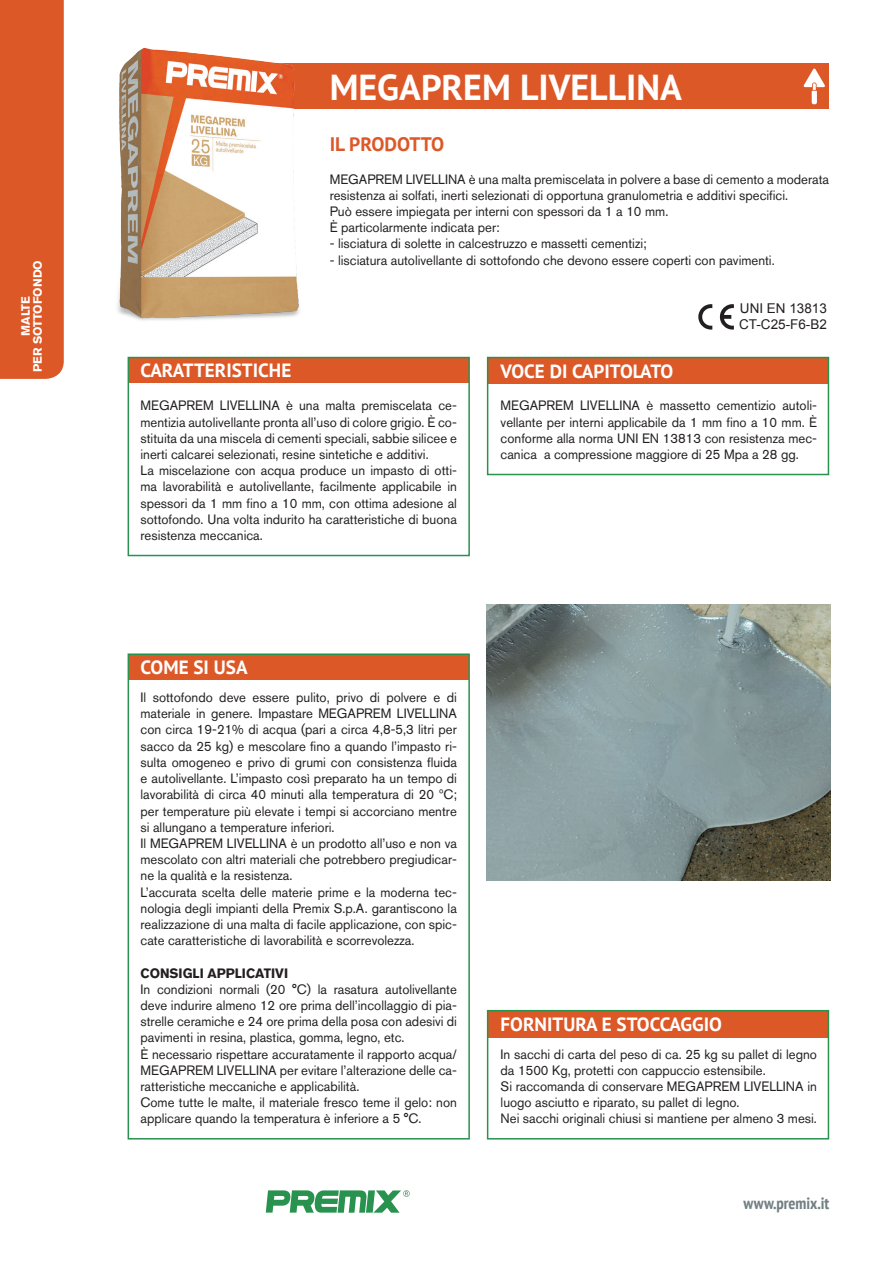
<style>
.page{position:relative;width:893px;height:1263px;background:#fff}
.page>*{position:absolute;margin:0;border:0;box-sizing:border-box;transform-origin:0 0}
.t1{font:700 36px "PT Sans";color:#fff}
.t2{font:700 19.5px "PT Sans";color:#dd5827}
.t3{font:700 19.05px "PT Sans";color:#fff}
.t4{font:700 condensed 16.5px "PT Sans";color:#717f83}
.Premix{font:13.5px/16.2px "Akzidenz Grotesk BQ";color:#231f20;text-align:justify}
.t5{font:13.5px "Arial";color:#231f20}
.Premix-2{font:700 13.5px "Akzidenz Grotesk BQ";color:#231f20}
.t6{font:700 12px "Akzidenz Grotesk BQ";color:#fff}
</style>
<div class="page">
<div style="left:0;top:0;width:64px;height:379px;background:#dd5827"></div>
<svg style="left:266px;top:1190px;width:144px;height:23px"></svg>
<div style="left:273px;top:64px;width:556px;height:45px;background:#dd5827"></div>
<svg style="left:803px;top:68px;width:22px;height:36px"></svg>
<div style="left:128px;top:357px;width:341px;height:26px;background:#dd5827"></div>
<div style="left:128px;top:357px;width:342px;height:199px;border:2px solid #28924e"></div>
<svg style="left:720px;top:304px;width:14px;height:26px"></svg>
<svg style="left:698px;top:304px;width:14px;height:26px"></svg>
<div style="left:488px;top:358px;width:340px;height:26px;background:#dd5827"></div>
<div style="left:487px;top:357px;width:342px;height:118px;border:2px solid #28924e"></div>
<div style="left:488px;top:1011px;width:340px;height:26px;background:#dd5827"></div>
<div style="left:487px;top:1010px;width:342px;height:129px;border:2px solid #28924e"></div>
<div style="left:128px;top:654px;width:341px;height:26px;background:#dd5827"></div>
<div style="left:128px;top:653px;width:342px;height:486px;border:2px solid #28924e"></div>
<img style="left:117px;top:47px;width:205px;height:274px">
<img style="left:487px;top:605px;width:344px;height:275px">
<p class="t6" style="left:31px;top:372px;width:113px;rotate:-90deg">PER SOTTOFONDO</p>
<p class="t6" style="left:19px;top:336px;width:41px;rotate:-90deg">MALTE</p>
<p class="t1" style="left:330px;top:63px;width:354px">MEGAPREM LIVELLINA</p>
<p class="t2" style="left:330px;top:131px;width:116px">IL PRODOTTO</p>
<p class="Premix" style="left:330px;top:171px;width:501px">MEGAPREM LIVELLINA è una malta premiscelata in polvere a base di cemento a moderata resistenza ai solfati, inerti selezionati di opportuna granulometria e additivi specifici.</p>
<p class="Premix" style="left:330px;top:203px;width:340px">Può essere impiegata per interni con spessori da 1 a 10 mm.</p>
<p class="Premix" style="left:330px;top:219px;width:171px">È particolarmente indicata per:</p>
<p class="Premix" style="left:330px;top:236px;width:319px">- lisciatura di solette in calcestruzzo e massetti cementizi;</p>
<p class="Premix" style="left:330px;top:252px;width:446px">- lisciatura autolivellante di sottofondo che devono essere coperti con pavimenti.</p>
<p class="t5" style="left:740px;top:300px;width:89px">UNI EN 13813</p>
<p class="t5" style="left:739px;top:316px;width:89px">CT-C25-F6-B2</p>
<p class="t3" style="left:141px;top:357px;width:152px">CARATTERISTICHE</p>
<p class="t3" style="left:501px;top:358px;width:174px">VOCE DI CAPITOLATO</p>
<p class="Premix" style="left:501px;top:398px;width:318px">MEGAPREM LIVELLINA è massetto cementizio autoli&shy;vellante per interni applicabile da 1 mm fino a 10 mm. È conforme alla norma UNI EN 13813 con resistenza mec&shy;canica a compressione maggiore di 25 Mpa a 28 gg.</p>
<p class="Premix" style="left:141px;top:398px;width:318px">MEGAPREM LIVELLINA è una malta premiscelata ce&shy;mentizia autolivellante pronta all’uso di colore grigio. È co&shy;stituita da una miscela di cementi speciali, sabbie silicee e inerti calcarei selezionati, resine sintetiche e additivi.</p>
<p class="Premix" style="left:141px;top:462px;width:318px">La miscelazione con acqua produce un impasto di otti&shy;ma lavorabilità e autolivellante, facilmente applicabile in spessori da 1 mm fino a 10 mm, con ottima adesione al sottofondo. Una volta indurito ha caratteristiche di buona resistenza meccanica.</p>
<p class="t3" style="left:141px;top:654px;width:109px">COME SI USA</p>
<p class="Premix" style="left:141px;top:689px;width:318px">Il sottofondo deve essere pulito, privo di polvere e di materiale in genere. Impastare MEGAPREM LIVELLINA con circa 19-21% di acqua (pari a circa 4,8-5,3 litri per sacco da 25 kg) e mescolare fino a quando l’impasto ri&shy;sulta omogeneo e privo di grumi con consistenza fluida e autolivellante. L’impasto così preparato ha un tempo di lavorabilità di circa 40 minuti alla temperatura di 20 ºC; per temperature più elevate i tempi si accorciano mentre si allungano a temperature inferiori.</p>
<p class="Premix" style="left:141px;top:835px;width:318px">Il MEGAPREM LIVELLINA è un prodotto all’uso e non va mescolato con altri materiali che potrebbero pregiudicar&shy;ne la qualità e la resistenza.</p>
<p class="Premix" style="left:141px;top:884px;width:318px">L’accurata scelta delle materie prime e la moderna tec&shy;nologia degli impianti della Premix S.p.A. garantiscono la realizzazione di una malta di facile applicazione, con spic&shy;cate caratteristiche di lavorabilità e scorrevolezza.</p>
<p class="Premix-2" style="left:141px;top:965px;width:149px">CONSIGLI APPLICATIVI</p>
<p class="Premix" style="left:141px;top:981px;width:318px">In condizioni normali (20 °C) la rasatura autolivellante deve indurire almeno 12 ore prima dell’incollaggio di pia&shy;strelle ceramiche e 24 ore prima della posa con adesivi di pavimenti in resina, plastica, gomma, legno, etc.</p>
<p class="Premix" style="left:141px;top:1046px;width:318px">È necessario rispettare accuratamente il rapporto acqua/ MEGAPREM LIVELLINA per evitare l’alterazione delle ca&shy;ratteristiche meccaniche e applicabilità.</p>
<p class="Premix" style="left:141px;top:1094px;width:318px">Come tutte le malte, il materiale fresco teme il gelo: non applicare quando la temperatura è inferiore a 5 °C.</p>
<p class="t3" style="left:501px;top:1011px;width:223px">FORNITURA E STOCCAGGIO</p>
<p class="Premix" style="left:501px;top:1046px;width:318px">In sacchi di carta del peso di ca. 25 kg su pallet di legno da 1500 Kg, protetti con cappuccio estensibile.</p>
<p class="Premix" style="left:501px;top:1078px;width:318px">Si raccomanda di conservare MEGAPREM LIVELLINA in luogo asciutto e riparato, su pallet di legno.</p>
<p class="Premix" style="left:501px;top:1110px;width:318px">Nei sacchi originali chiusi si mantiene per almeno 3 mesi.</p>
<p class="t4" style="left:744px;top:1192px;width:87px">www.premix.it</p>
</div>
